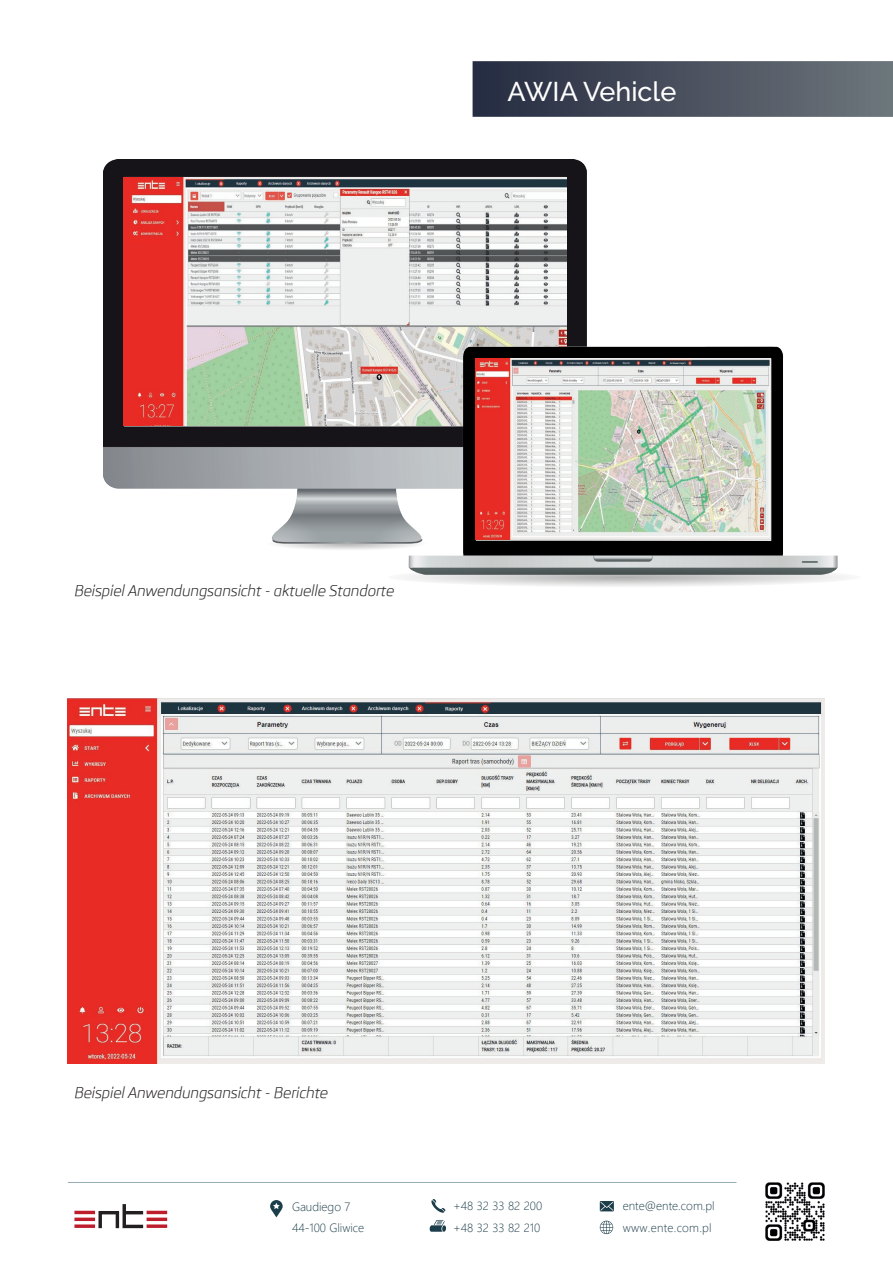
<style>
.page{position:relative;width:893px;height:1263px;background:#fff}
.page>*{position:absolute;margin:0;border:0;box-sizing:border-box;transform-origin:0 0}
.t1{font:500 27px "Raleway";color:#fff}
.t2{font:italic 15px "Skoda Pro";letter-spacing:-.02em;color:#231f20}
.t3{font:300 12px/21.6px "Segoe UI";color:#1c3d4a}
</style>
<div class="page">
<img style="left:765px;top:1184px;width:60px;height:57px">
<svg style="left:270px;top:1200px;width:13px;height:17px"></svg>
<svg style="left:430px;top:1220px;width:16px;height:12px"></svg>
<svg style="left:600px;top:1221px;width:13px;height:13px"></svg>
<svg style="left:600px;top:1201px;width:14px;height:10px"></svg>
<svg style="left:431px;top:1199px;width:15px;height:14px"></svg>
<hr style="left:74px;top:1211px;width:21px;height:3px;background:#be1d2c">
<svg style="left:74px;top:1217px;width:21px;height:4px"></svg>
<svg style="left:74px;top:1224px;width:21px;height:4px"></svg>
<hr style="left:147px;top:1211px;width:20px;height:3px;background:#be1d2c">
<svg style="left:147px;top:1217px;width:20px;height:4px"></svg>
<svg style="left:147px;top:1224px;width:20px;height:4px"></svg>
<svg style="left:98px;top:1204px;width:45px;height:24px"></svg>
<hr style="left:68px;top:1182px;width:668px;height:1px;background:#96adb5">
<img style="left:68px;top:698px;width:757px;height:366px">
<div style="left:473px;top:61px;width:420px;height:56px;background:linear-gradient(to right,#252b41,#6e767b)"></div>
<img style="left:104px;top:160px;width:483px;height:390px">
<img style="left:131px;top:177px;width:435px;height:249px">
<div style="left:124px;top:177px;width:7px;height:249px;background:#e92b25"></div>
<img style="left:377px;top:316px;width:470px;height:271px">
<img style="left:476px;top:359px;width:294px;height:181px">
<img style="left:766px;top:1182px;width:58px;height:59px">
<h1 class="t1" style="left:508px;top:76px;width:170px">AWIA Vehicle</h1>
<p class="t2" style="left:74px;top:582px;width:321px">Beispiel Anwendungsansicht - aktuelle Standorte</p>
<p class="t2" style="left:74px;top:1084px;width:255px">Beispiel Anwendungsansicht - Berichte</p>
<p class="t3" style="left:292px;top:1194px;width:74px">Gaudiego 7<br>44-100 Gliwice</p>
<p class="t3" style="left:453px;top:1194px;width:91px">+48 32 33 82 200 +48 32 33 82 210</p>
<p class="t3" style="left:623px;top:1194px;width:93px">ente@ente.com.pl www.ente.com.pl</p>
</div>
